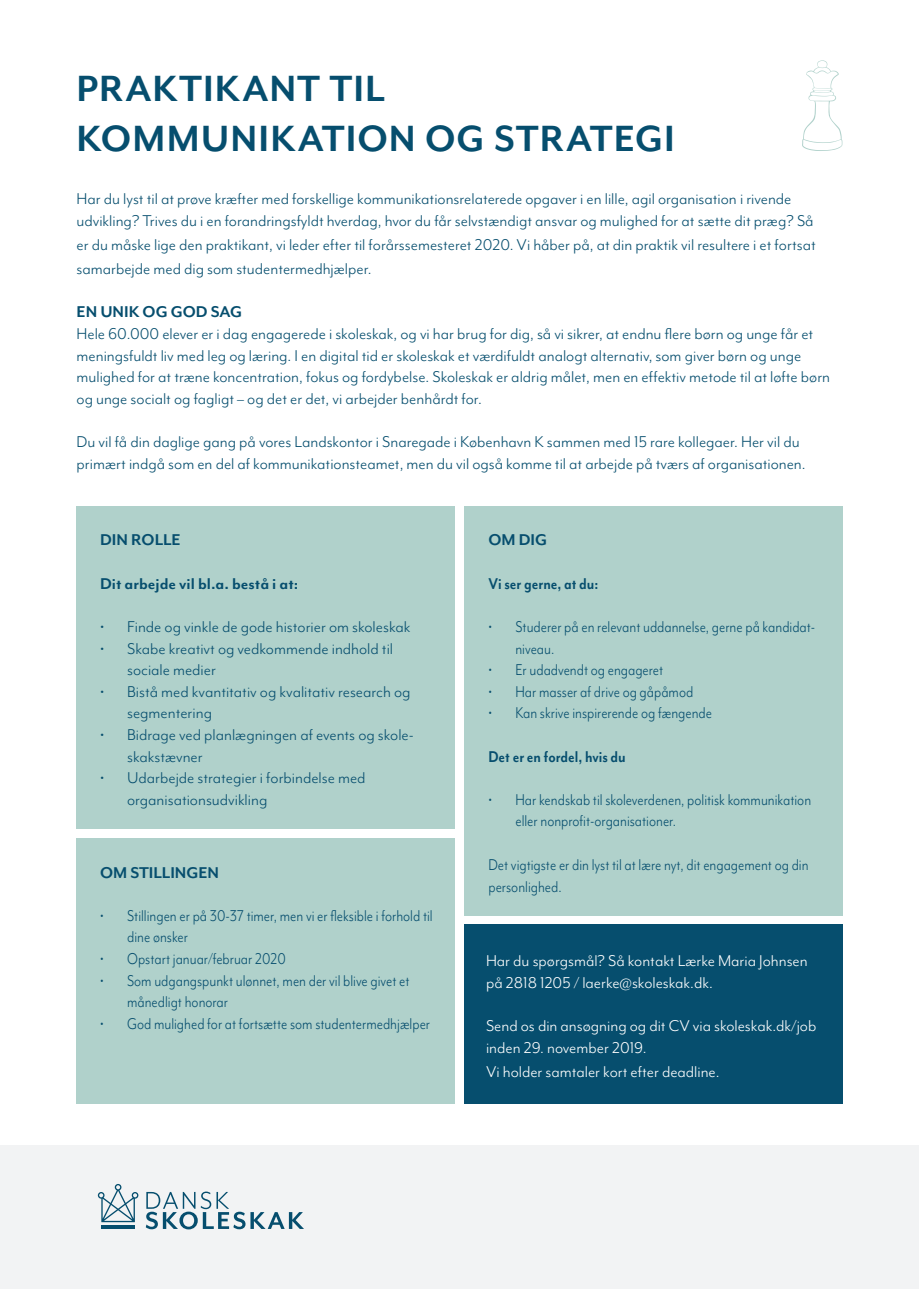
<style>
.page{position:relative;width:919px;height:1289px;background:#fff}
.page>*{position:absolute;margin:0;border:0;box-sizing:border-box;transform-origin:0 0}
.t1{font:700 42px/50.4px "Mr Eaves Mod OT";letter-spacing:.025em;color:#064e6e}
.t2{font:18px/21.6px "Mr Eaves Mod OT";color:#064e6e}
.t3{font:18px/21.6px "Mr Eaves Mod OT";color:#064e6e;scale:.87 1}
.t4{font:18px/21.6px "Mr Eaves Mod OT";color:#fff}
.t5{font:700 18px "Mr Eaves Mod OT";color:#064e6e}
.t6{font:700 18px "Mr Eaves Mod OT";color:#064e6e;scale:.87 1}
</style>
<div class="page">
<div style="left:0;top:1145px;width:918px;height:143px;background:#f2f3f4"></div>
<div style="left:464px;top:924px;width:378px;height:179px;background:#064e6e"></div>
<div style="left:77px;top:506px;width:377px;height:322px;background:#b0d1cb"></div>
<div style="left:77px;top:838px;width:377px;height:265px;background:#b0d1cb"></div>
<div style="left:464px;top:506px;width:378px;height:409px;background:#b0d1cb"></div>
<svg style="left:146px;top:1191px;width:158px;height:38px"></svg>
<hr style="left:101px;top:1225px;width:34px;height:3px;background:#064e6e">
<svg style="left:98px;top:1184px;width:40px;height:38px"></svg>
<svg style="left:802px;top:60px;width:40px;height:91px"></svg>
<h1 class="t1" style="left:77px;top:63px;width:599px">PRAKTIKANT TIL<br>KOMMUNIKATION OG STRATEGI</h1>
<p class="t2" style="left:77px;top:188px;width:738px">Har du lyst til at prøve kræfter med forskellige kommunikationsrelaterede opgaver i en lille, agil organisation i rivende udvikling? Trives du i en forandringsfyldt hverdag, hvor du får selvstændigt ansvar og mulighed for at sætte dit præg? Så</p>
<p class="t2" style="left:77px;top:233px;width:740px;line-height:24px">er du måske lige den praktikant, vi leder efter til forårssemesteret 2020. Vi håber på, at din praktik vil resultere i et fortsat samarbejde med dig som studentermedhjælper.</p>
<p class="t5" style="left:77px;top:302px;width:167px">EN UNIK OG GOD SAG</p>
<p class="t2" style="left:77px;top:323px;width:755px">Hele 60.000 elever er i dag engagerede i skoleskak, og vi har brug for dig, så vi sikrer, at endnu flere børn og unge får et meningsfuldt liv med leg og læring. I en digital tid er skoleskak et værdifuldt analogt alternativ, som giver børn og unge mulighed for at træne koncentration, fokus og fordybelse. Skoleskak er aldrig målet, men en effektiv metode til at løfte børn og unge socialt og fagligt – og det er det, vi arbejder benhårdt for.</p>
<p class="t2" style="left:77px;top:431px;width:730px">Du vil få din daglige gang på vores Landskontor i Snaregade i København K sammen med 15 rare kollegaer. Her vil du primært indgå som en del af kommunikationsteamet, men du vil også komme til at arbejde på tværs af organisationen.</p>
<p class="t5" style="left:100px;top:530px;width:82px">DIN ROLLE</p>
<p class="t5" style="left:100px;top:573px;width:200px">Dit arbejde vil bl.a. bestå i at:</p>
<p class="t2" style="left:100px;top:616px;width:312px">• Finde og vinkle de gode historier om skoleskak</p>
<p class="t2" style="left:127px;top:637px;width:267px;text-indent:-27px">• Skabe kreativt og vedkommende indhold til sociale medier</p>
<p class="t2" style="left:127px;top:680px;width:285px;text-indent:-27px">• Bistå med kvantitativ og kvalitativ research og segmentering</p>
<p class="t2" style="left:127px;top:724px;width:288px;text-indent:-27px">• Bidrage ved planlægningen af events og skole&shy;skakstævner</p>
<p class="t2" style="left:127px;top:767px;width:240px;text-indent:-27px">• Udarbejde strategier i forbindelse med organisationsudvikling</p>
<p class="t5" style="left:100px;top:862px;width:120px">OM STILLINGEN</p>
<p class="t3" style="left:127px;top:904px;width:352px;text-indent:-27px">• Stillingen er på 30-37 timer, men vi er fleksible i forhold til dine ønsker</p>
<p class="t3" style="left:100px;top:948px;width:215px">• Opstart januar/februar 2020</p>
<p class="t3" style="left:127px;top:969px;width:326px;text-indent:-27px">• Som udgangspunkt ulønnet, men der vil blive givet et månedligt honorar</p>
<p class="t3" style="left:100px;top:1012px;width:381px">• God mulighed for at fortsætte som studentermedhjælper</p>
<p class="t5" style="left:488px;top:530px;width:60px">OM DIG</p>
<p class="t6" style="left:488px;top:573px;width:128px">Vi ser gerne, at du:</p>
<p class="t3" style="left:515px;top:616px;width:346px;text-indent:-27px">• Studerer på en relevant uddannelse, gerne på kandidat&shy;niveau.</p>
<p class="t3" style="left:488px;top:659px;width:202px">• Er udadvendt og engageret</p>
<p class="t3" style="left:488px;top:680px;width:237px">• Har masser af drive og gåpåmod</p>
<p class="t3" style="left:488px;top:702px;width:258px">• Kan skrive inspirerende og fængende</p>
<p class="t6" style="left:488px;top:746px;width:159px">Det er en fordel, hvis du</p>
<p class="t3" style="left:515px;top:788px;width:341px;text-indent:-27px">• Har kendskab til skoleverdenen, politisk kommunikation eller nonprofit-organisationer.</p>
<p class="t3" style="left:488px;top:854px;width:369px">Det vigtigste er din lyst til at lære nyt, dit engagement og din personlighed.</p>
<p class="t4" style="left:486px;top:950px;width:323px">Har du spørgsmål? Så kontakt Lærke Maria Johnsen på 2818 1205 / laerke@skoleskak.dk.</p>
<p class="t4" style="left:486px;top:1015px;width:332px">Send os din ansøgning og dit CV via skoleskak.dk/job inden 29. november 2019.</p>
<p class="t4" style="left:486px;top:1060px;width:235px">Vi holder samtaler kort efter deadline.</p>
</div>
